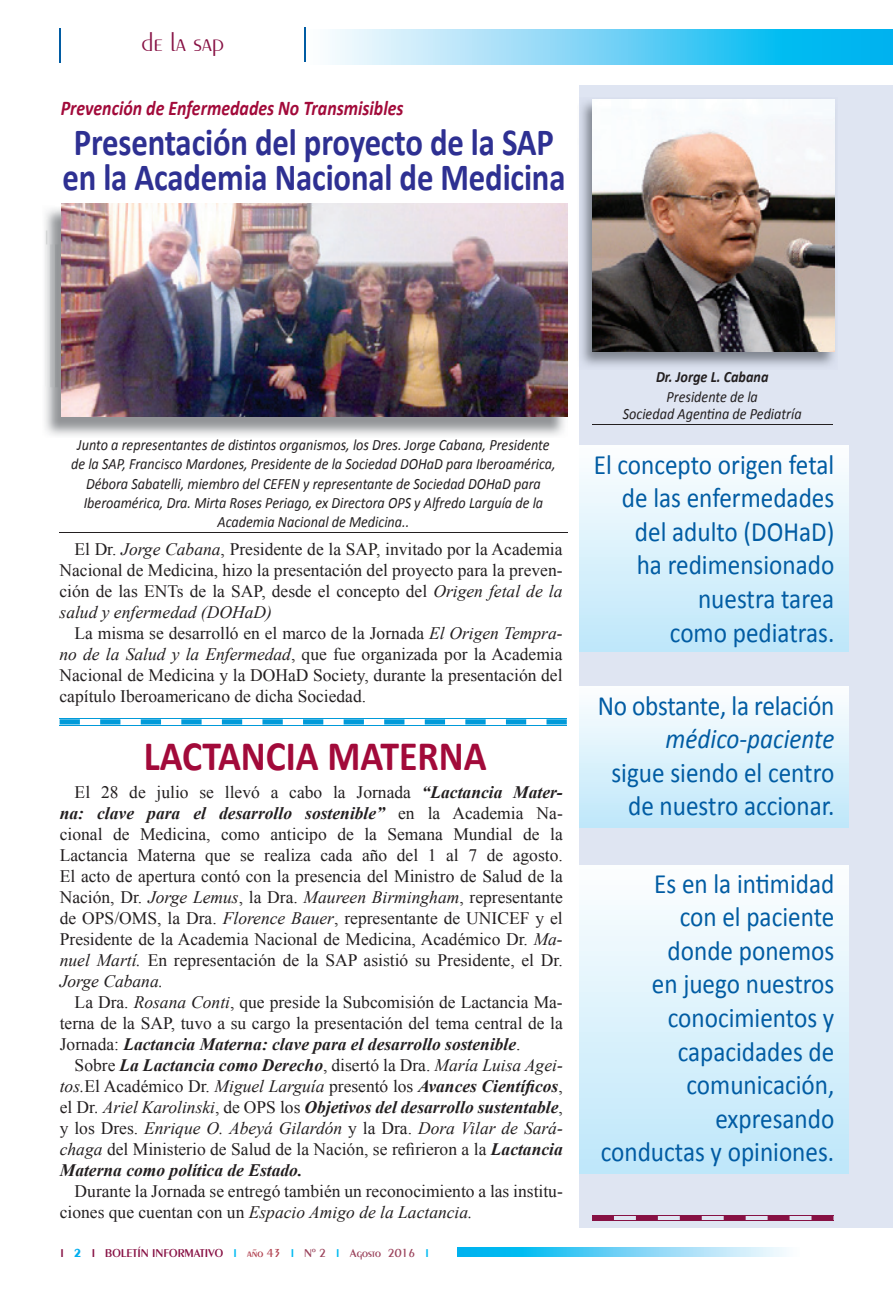
<style>
.page{position:relative;width:893px;height:1290px;background:#fff}
.page>*{position:absolute;margin:0;border:0;box-sizing:border-box;transform-origin:0 0}
.t1{font:700 42px "Calibri";color:#a20a3a;scale:.9 1}
.t2{font:700 38.5px/35px "Calibri";letter-spacing:-.005em;color:#2e3092;scale:.85 1}
.t3{font:28px/33.6px "Calibri";color:#015ca3;text-align:right;scale:.9 1}
.t4{font:italic 28px "Calibri";color:#015ca3;scale:.9 1}
.t5{font:300 26.25px "Peignot LT Std";color:#871144}
.t6{font:italic 700 21px "Calibri";color:#a20a3a;scale:.85 1}
.t7{font:17.5px/21px "Times New Roman";color:#231f20;text-align:justify}
.t8{font:italic 15.75px/19.2px "Calibri";color:#231f20;text-align:center;scale:.9 1}
.t9{font:italic 700 15.75px "Calibri";color:#231f20;scale:.9 1}
.t10{font:600 12.25px "Peignot LT Std";color:#871144}
.s1{font-style:italic}
.s2{font-weight:700;font-style:italic}
.s3{font-weight:700;color:#00aeef}
.s4{color:#00baf1}
.s5{color:#b24553}
.s6{color:#9b435c}
</style>
<div class="page">
<svg style="left:458px;top:1248px;width:329px;height:8px;background:#6dd2f5"></svg>
<div style="left:580px;top:85px;width:313px;height:1142px;background:#dfe5f2"></div>
<svg style="left:330px;top:30px;width:563px;height:34px;background:#6dd2f5"></svg>
<hr style="left:59px;top:28px;width:2px;height:34px;background:#015ca3">
<hr style="left:305px;top:27px;width:1px;height:35px;background:#015ca3">
<div style="left:592px;top:1215px;width:22px;height:5px;background:#871144"></div>
<div style="left:636px;top:1215px;width:22px;height:5px;background:#871144"></div>
<div style="left:680px;top:1215px;width:22px;height:5px;background:#871144"></div>
<div style="left:724px;top:1215px;width:22px;height:5px;background:#871144"></div>
<div style="left:768px;top:1215px;width:21px;height:5px;background:#871144"></div>
<div style="left:811px;top:1215px;width:22px;height:5px;background:#871144"></div>
<hr style="left:592px;top:1215px;width:241px;height:1px;background:#871144">
<hr style="left:592px;top:1220px;width:241px;height:1px;background:#871144">
<hr style="left:592px;top:424px;width:240px;height:1px;background:#231f20">
<img style="left:579px;top:97px;width:256px;height:272px">
<img style="left:593px;top:99px;width:241px;height:253px">
<img style="left:45px;top:208px;width:522px;height:228px">
<img style="left:61px;top:203px;width:506px;height:213px">
<div style="left:60px;top:719px;width:20px;height:5px;background:#009ad9"></div>
<div style="left:100px;top:719px;width:20px;height:5px;background:#009ad9"></div>
<div style="left:141px;top:719px;width:20px;height:5px;background:#009ad9"></div>
<div style="left:181px;top:719px;width:21px;height:5px;background:#009ad9"></div>
<div style="left:222px;top:719px;width:20px;height:5px;background:#009ad9"></div>
<div style="left:262px;top:719px;width:21px;height:5px;background:#009ad9"></div>
<div style="left:303px;top:719px;width:20px;height:5px;background:#009ad9"></div>
<div style="left:344px;top:719px;width:20px;height:5px;background:#009ad9"></div>
<div style="left:384px;top:719px;width:20px;height:5px;background:#009ad9"></div>
<div style="left:425px;top:719px;width:20px;height:5px;background:#009ad9"></div>
<div style="left:465px;top:719px;width:21px;height:5px;background:#009ad9"></div>
<div style="left:506px;top:719px;width:20px;height:5px;background:#009ad9"></div>
<div style="left:546px;top:719px;width:21px;height:5px;background:#009ad9"></div>
<hr style="left:60px;top:718px;width:507px;height:1px;background:#009ad9">
<hr style="left:60px;top:725px;width:507px;height:1px;background:#009ad9">
<hr style="left:60px;top:532px;width:507px;height:1px;background:#231f20">
<div style="left:580px;top:445px;width:268px;height:206px;background:linear-gradient(to bottom,#fdfefe,#bee7fa)"></div>
<div style="left:580px;top:686px;width:268px;height:142px;background:linear-gradient(to bottom,#fdfefe,#bee7fa)"></div>
<div style="left:580px;top:865px;width:268px;height:308px;background:linear-gradient(to bottom,#fdfefe,#bee7fa)"></div>
<h3 class="t5" style="left:141px;top:28px;width:84px">de la sap</h3>
<p class="t6" style="left:61px;top:95px;width:405px">Prevención de Enfermedades No Transmisibles</p>
<h2 class="t2" style="left:62px;top:123px;width:594px">Presentación del proyecto de la SAP en la Academia Nacional de Medicina</h2>
<p class="t8" style="left:71px;top:434px;width:540px">Junto a representantes de distintos organismos, los Dres. Jorge Cabana, Presidente de la SAP, Francisco Mardones, Presidente de la Sociedad DOHaD para Iberoamérica, Débora Sabatelli, miembro del CEFEN y representante de Sociedad DOHaD para Iberoamérica, Dra. Mirta Roses Periago, ex Directora OPS y Alfredo Larguía de la Academia Nacional de Medicina..</p>
<p class="t7" style="left:60px;top:538px;width:505px;text-indent:15px">El Dr. <span class="s1">Jorge Cabana</span>, Presidente de la SAP, invitado por la Academia Nacional de Medicina, hizo la presentación del proyecto para la preven&shy;ción de las ENTs de la SAP, desde el concepto del <span class="s1">Origen fetal de la salud y enfermedad (DOHaD)</span></p>
<p class="t7" style="left:60px;top:622px;width:505px;text-indent:15px">La misma se desarrolló en el marco de la Jornada <span class="s1">El Origen Tempra&shy;no de la Salud y la Enfermedad</span>, que fue organizada por la Academia Nacional de Medicina y la DOHaD Society, durante la presentación del capítulo Iberoamericano de dicha Sociedad.</p>
<h1 class="t1" style="left:144px;top:730px;width:383px">LACTANCIA MATERNA</h1>
<p class="t7" style="left:60px;top:781px;width:505px;text-indent:15px">El 28 de julio se llevó a cabo la Jornada <span class="s2">“Lactancia Mater&shy;na: clave para el desarrollo sostenible”</span> en la Academia Na&shy;cional de Medicina, como anticipo de la Semana Mundial de la Lactancia Materna que se realiza cada año del 1 al 7 de agosto.<br>El acto de apertura contó con la presencia del Ministro de Salud de la Nación, Dr. <span class="s1">Jorge Lemus</span>, la Dra. <span class="s1">Maureen Birmingham</span>, representante de OPS/OMS, la Dra. <span class="s1">Florence Bauer</span>, representante de UNICEF y el Presidente de la Academia Nacional de Medicina, Académico Dr. <span class="s1">Ma&shy;nuel Martí.</span> En representación de la SAP asistió su Presidente, el Dr.<br><span class="s1">Jorge Cabana.</span></p>
<p class="t7" style="left:60px;top:991px;width:505px;text-indent:15px">La Dra. <span class="s1">Rosana Conti</span>, que preside la Subcomisión de Lactancia Ma&shy;terna de la SAP, tuvo a su cargo la presentación del tema central de la Jornada: <span class="s2">Lactancia Materna: clave para el desarrollo sostenible</span>.</p>
<p class="t7" style="left:60px;top:1054px;width:505px;text-indent:15px">Sobre <span class="s2">La Lactancia como Derecho</span>, disertó la Dra. <span class="s1">María Luisa Agei&shy;tos.</span>El Académico Dr. <span class="s1">Miguel Larguía</span> presentó los <span class="s2">Avances Científicos</span>, el Dr<span class="s1">. Ariel Karolinski</span>, de OPS los <span class="s2">Objetivos del desarrollo sustentable</span>, y los Dres. <span class="s1">Enrique O. Abeyá Gilardón</span> y la Dra. <span class="s1">Dora Vilar de Sará&shy;chaga</span> del Ministerio de Salud de la Nación, se refirieron a la <span class="s2">Lactancia Materna como política de Estado.</span></p>
<p class="t7" style="left:60px;top:1180px;width:505px;text-indent:15px">Durante la Jornada se entregó también un reconocimiento a las institu&shy;ciones que cuentan con un <span class="s1">Espacio Amigo de la Lactancia.</span></p>
<p class="t10" style="left:60px;top:1245px;width:370px">I <span class="s3">2</span> I BOLETÍN INFORMATIVO <span class="s4">I</span> <span class="s5">año 43</span> <span class="s4">I</span> <span class="s6">Nº 2</span> <span class="s4">I</span> <span class="s6">Agosto 2016</span> <span class="s4">I</span></p>
<p class="t9" style="left:656px;top:367px;width:126px">Dr. Jorge L. Cabana</p>
<p class="t8" style="left:623px;top:387px;width:200px;line-height:17.5px">Presidente de la<br>Sociedad Agentina de Pediatría</p>
<h3 class="t3" style="left:594px;top:446px;width:269px">El concepto origen fetal de las enfermedades del adulto (DOHaD)<br>ha redimensionado nuestra tarea<br>como pediatras.</h3>
<h3 class="t3" style="left:598px;top:687px;width:264px">No obstante, la relación</h3>
<h3 class="t4" style="left:666px;top:721px;width:189px">médico-paciente</h3>
<h3 class="t3" style="left:611px;top:754px;width:249px;text-align:center">sigue siendo el centro de nuestro accionar.</h3>
<h3 class="t3" style="left:601px;top:865px;width:261px">Es en la intimidad<br>con el paciente<br>donde ponemos<br>en juego nuestros conocimientos y capacidades de comunicación, expresando<br>conductas y opiniones.</h3>
</div>
